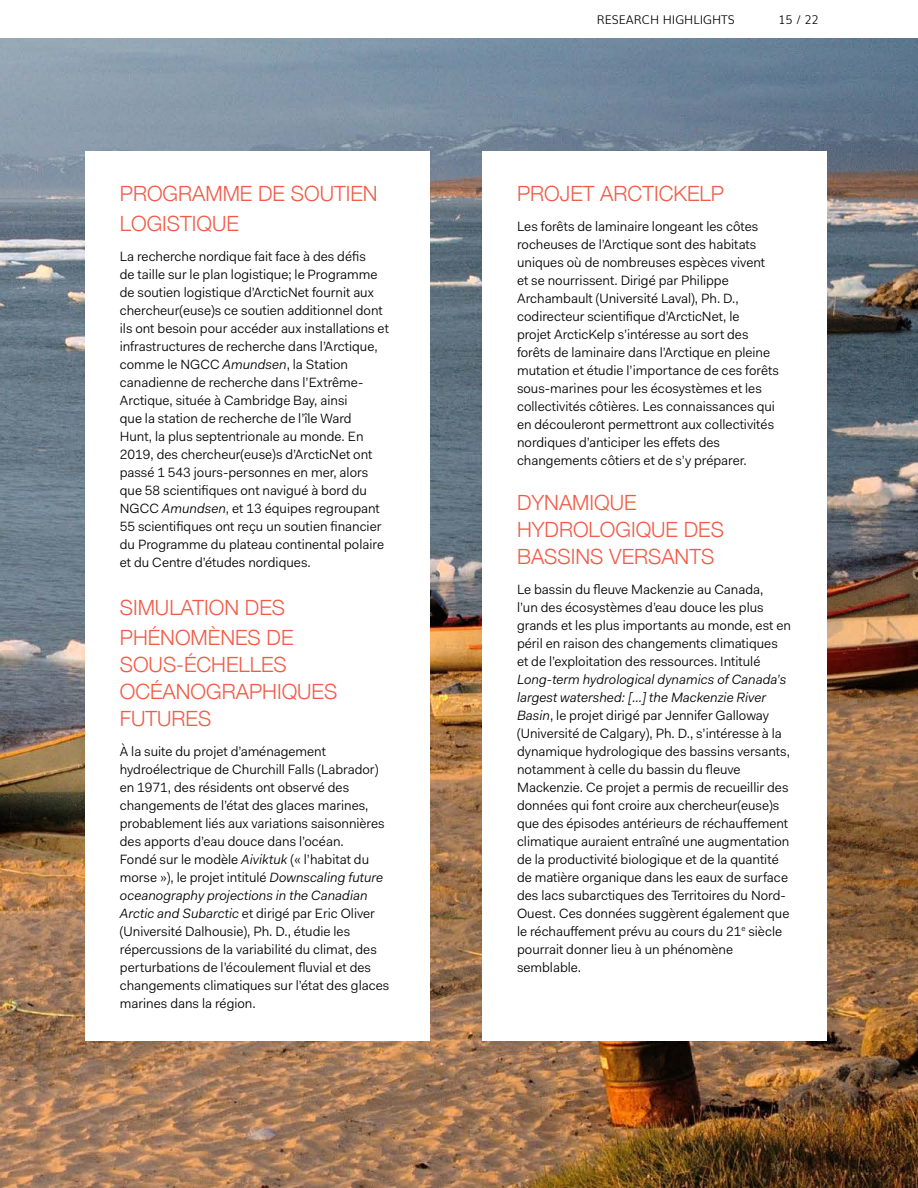
<style>
.page{position:relative;width:918px;height:1188px;background:#fff}
.page>*{position:absolute;margin:0;border:0;box-sizing:border-box;transform-origin:0 0}
.t1{font:300 21px/27px "Helvetica Neue";color:#f15b47}
.t2{font:13.5px/18px "Fakt Pro Blond";color:#000}
.t3{font:300 12px "Muli";color:#000}
.s1{font-style:italic}
</style>
<div class="page">
<img style="left:0;top:38px;width:918px;height:1150px">
<div style="left:86px;top:151px;width:344px;height:889px;background:#fff"></div>
<div style="left:483px;top:151px;width:344px;height:889px;background:#fff"></div>
<h1 class="t1" style="left:120px;top:177px;width:259px;line-height:30px">PROGRAMME DE SOUTIEN<br>LOGISTIQUE</h1>
<p class="t2" style="left:120px;top:247px;width:271px">La recherche nordique fait face à des défis<br>de taille sur le plan logistique; le Programme de soutien logistique d’ArcticNet fournit aux chercheur(euse)s ce soutien additionnel dont ils ont besoin pour accéder aux installations et infrastructures de recherche dans l’Arctique, comme le NGCC <span class="s1">Amundsen</span>, la Station canadienne de recherche dans l’Extrême-Arctique, située à Cambridge Bay, ainsi<br>que la station de recherche de l’île Ward<br>Hunt, la plus septentrionale au monde. En 2019, des chercheur(euse)s d’ArcticNet ont passé 1 543 jours-personnes en mer, alors que 58 scientifiques ont navigué à bord du NGCC <span class="s1">Amundsen</span>, et 13 équipes regroupant 55 scientifiques ont reçu un soutien financier du Programme du plateau continental polaire et du Centre d’études nordiques.</p>
<h1 class="t1" style="left:120px;top:591px;width:175px;line-height:30px">SIMULATION DES<br>PHÉNOMÈNES DE</h1>
<h1 class="t1" style="left:120px;top:649px;width:219px">SOUS-ÉCHELLES<br>OCÉANOGRAPHIQUES<br>FUTURES</h1>
<p class="t2" style="left:120px;top:742px;width:271px">À la suite du projet d’aménagement hydroélectrique de Churchill Falls (Labrador) en 1971, des résidents ont observé des changements de l’état des glaces marines, probablement liés aux variations saisonnières des apports d’eau douce dans l’océan.<br>Fondé sur le modèle <span class="s1">Aiviktuk</span> (« l’habitat du morse »), le projet intitulé <span class="s1">Downscaling future oceanography projections in the Canadian Arctic and Subarctic</span> et dirigé par Eric Oliver (Université Dalhousie), Ph. D., étudie les répercussions de la variabilité du climat, des perturbations de l’écoulement fluvial et des changements climatiques sur l’état des glaces marines dans la région.</p>
<p class="t3" style="left:597px;top:10px;width:139px">RESEARCH HIGHLIGHTS</p>
<p class="t3" style="left:778px;top:10px;width:42px">15 / 22</p>
<h1 class="t1" style="left:517px;top:178px;width:208px">PROJET ARCTICKELP</h1>
<p class="t2" style="left:517px;top:217px;width:263px">Les forêts de laminaire longeant les côtes rocheuses de l’Arctique sont des habitats uniques où de nombreuses espèces vivent et se nourrissent. Dirigé par Philippe Archambault (Université Laval), Ph. D., codirecteur scientifique d’ArcticNet, le<br>projet ArcticKelp s’intéresse au sort des forêts de laminaire dans l’Arctique en pleine mutation et étudie l’importance de ces forêts sous-marines pour les écosystèmes et les collectivités côtières. Les connaissances qui en découleront permettront aux collectivités nordiques d’anticiper les effets des changements côtiers et de s’y préparer.</p>
<h1 class="t1" style="left:517px;top:487px;width:208px">DYNAMIQUE<br>HYDROLOGIQUE DES<br>BASSINS VERSANTS</h1>
<p class="t2" style="left:517px;top:580px;width:275px">Le bassin du fleuve Mackenzie au Canada,<br>l’un des écosystèmes d’eau douce les plus grands et les plus importants au monde, est en péril en raison des changements climatiques et de l’exploitation des ressources. Intitulé</p>
<p class="t2" style="left:517px;top:670px;width:274px"><span class="s1">Long-term hydrological dynamics of Canada’s largest watershed: […] the Mackenzie River Basin</span>, le projet dirigé par Jennifer Galloway (Université de Calgary), Ph. D., s’intéresse à la dynamique hydrologique des bassins versants, notamment à celle du bassin du fleuve Mackenzie. Ce projet a permis de recueillir des données qui font croire aux chercheur(euse)s que des épisodes antérieurs de réchauffement climatique auraient entraîné une augmentation de la productivité biologique et de la quantité de matière organique dans les eaux de surface des lacs subarctiques des Territoires du Nord-Ouest. Ces données suggèrent également que le réchauffement prévu au cours du 21<sup>e</sup> siècle pourrait donner lieu à un phénomène semblable.</p>
</div>
